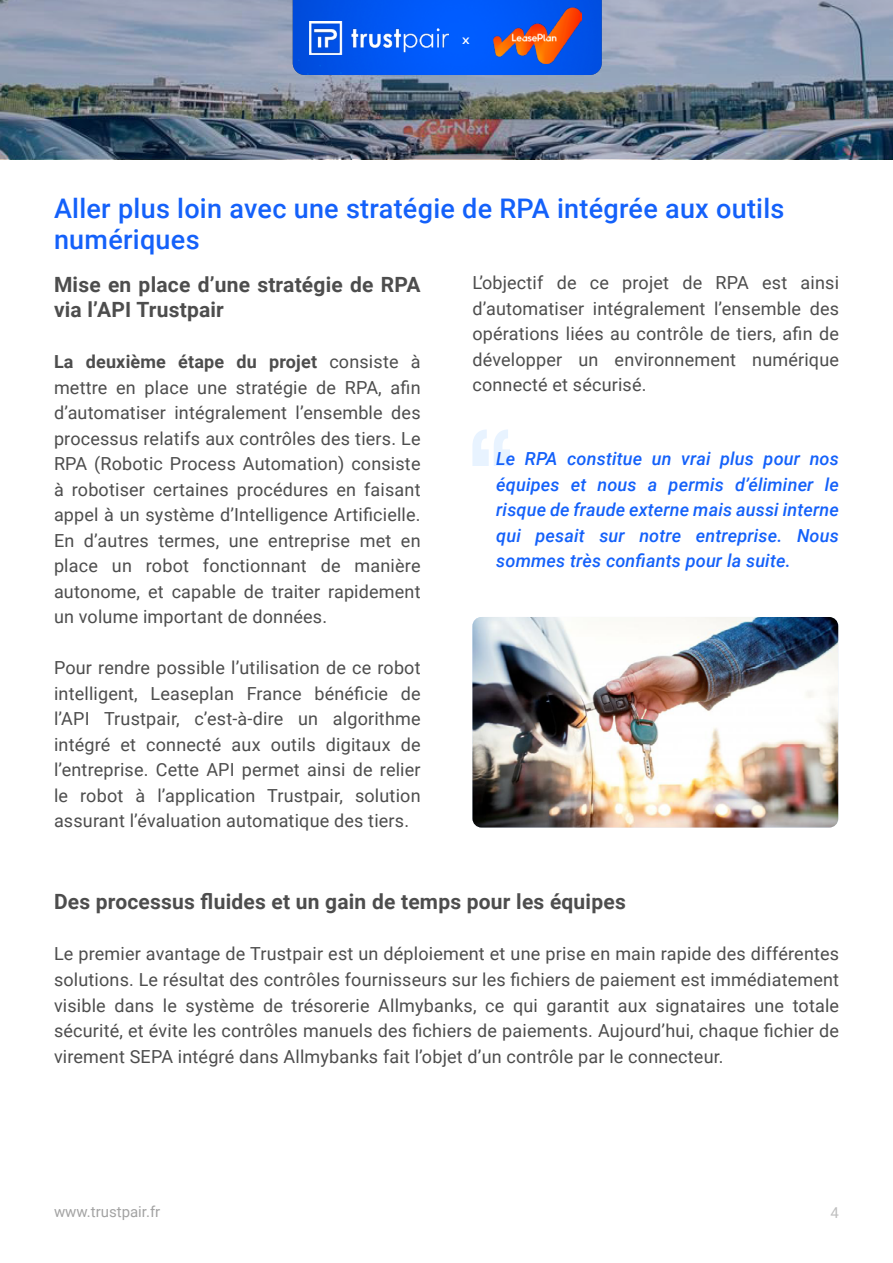
<style>
.page{position:relative;width:893px;height:1263px;background:#fff}
.page>*{position:absolute;margin:0;border:0;box-sizing:border-box;transform-origin:0 0}
.t1{font:500 27px/31.5px "Roboto";letter-spacing:.01em;color:#1461fa}
.t2{font:700 21px/25.5px "Roboto";letter-spacing:.01em;color:#4d4d4d}
.t3{font:18px/25.5px "Roboto";letter-spacing:.01em;color:#4d4d4d;text-align:justify}
.t4{font:italic 500 18px/25.5px "Roboto";letter-spacing:.01em;color:#1461fa;text-align:justify}
.t5{font:15px "Roboto";color:#a3a3a3}
.t6{font:500 9px "Roboto";color:#fff;scale:1.33 1}
.s1{font-weight:700}
</style>
<div class="page">
<svg style="left:472px;top:429px;width:38px;height:37px"></svg>
<img style="left:472px;top:617px;width:366px;height:210px">
<img style="left:0;top:0;width:893px;height:159px">
<img style="left:293px;top:0;width:309px;height:75px">
<img style="left:310px;top:21px;width:139px;height:33px">
<img style="left:493px;top:8px;width:88px;height:56px">
<p class="t6" style="left:462px;top:34px;width:7px">X</p>
<h1 class="t1" style="left:54px;top:192px;width:732px">Aller plus loin avec une stratégie de RPA intégrée aux outils numériques</h1>
<p class="t2" style="left:54px;top:270px;width:368px">Mise en place d’une stratégie de RPA via l’API Trustpair</p>
<p class="t3" style="left:54px;top:348px;width:368px"><span class="s1">La deuxième étape du projet</span> consiste à mettre en place une stratégie de RPA, afin d’automatiser intégralement l’ensemble des processus relatifs aux contrôles des tiers. Le RPA (Robotic Process Automation) consiste à robotiser certaines procédures en faisant appel à un système d’Intelligence Artificielle.<br>En d’autres termes, une entreprise met en place un robot fonctionnant de manière autonome, et capable de traiter rapidement un volume important de données.</p>
<p class="t3" style="left:54px;top:654px;width:368px">Pour rendre possible l’utilisation de ce robot intelligent, Leaseplan France bénéficie de l’API Trustpair, c’est-à-dire un algorithme intégré et connecté aux outils digitaux de l’entreprise. Cette API permet ainsi de relier le robot à l’application Trustpair, solution assurant l’évaluation automatique des tiers.</p>
<p class="t3" style="left:472px;top:269px;width:368px">L’objectif de ce projet de RPA est ainsi d’automatiser intégralement l’ensemble des opérations liées au contrôle de tiers, afin de développer un environnement numérique connecté et sécurisé.</p>
<p class="t4" style="left:496px;top:445px;width:344px">Le RPA constitue un vrai plus pour nos équipes et nous a permis d’éliminer le risque de fraude externe mais aussi interne qui pesait sur notre entreprise. Nous sommes très confiants pour la suite.</p>
<p class="t2" style="left:54px;top:888px;width:573px">Des processus fluides et un gain de temps pour les équipes</p>
<p class="t3" style="left:54px;top:941px;width:787px">Le premier avantage de Trustpair est un déploiement et une prise en main rapide des différentes solutions. Le résultat des contrôles fournisseurs sur les fichiers de paiement est immédiatement visible dans le système de trésorerie Allmybanks, ce qui garantit aux signataires une totale sécurité, et évite les contrôles manuels des fichiers de paiements. Aujourd’hui, chaque fichier de virement SEPA intégré dans Allmybanks fait l’objet d’un contrôle par le connecteur.</p>
<p class="t5" style="left:54px;top:1201px;width:108px">www.trustpair.fr</p>
<p class="t5" style="left:830px;top:1202px;width:10px">4</p>
</div>
